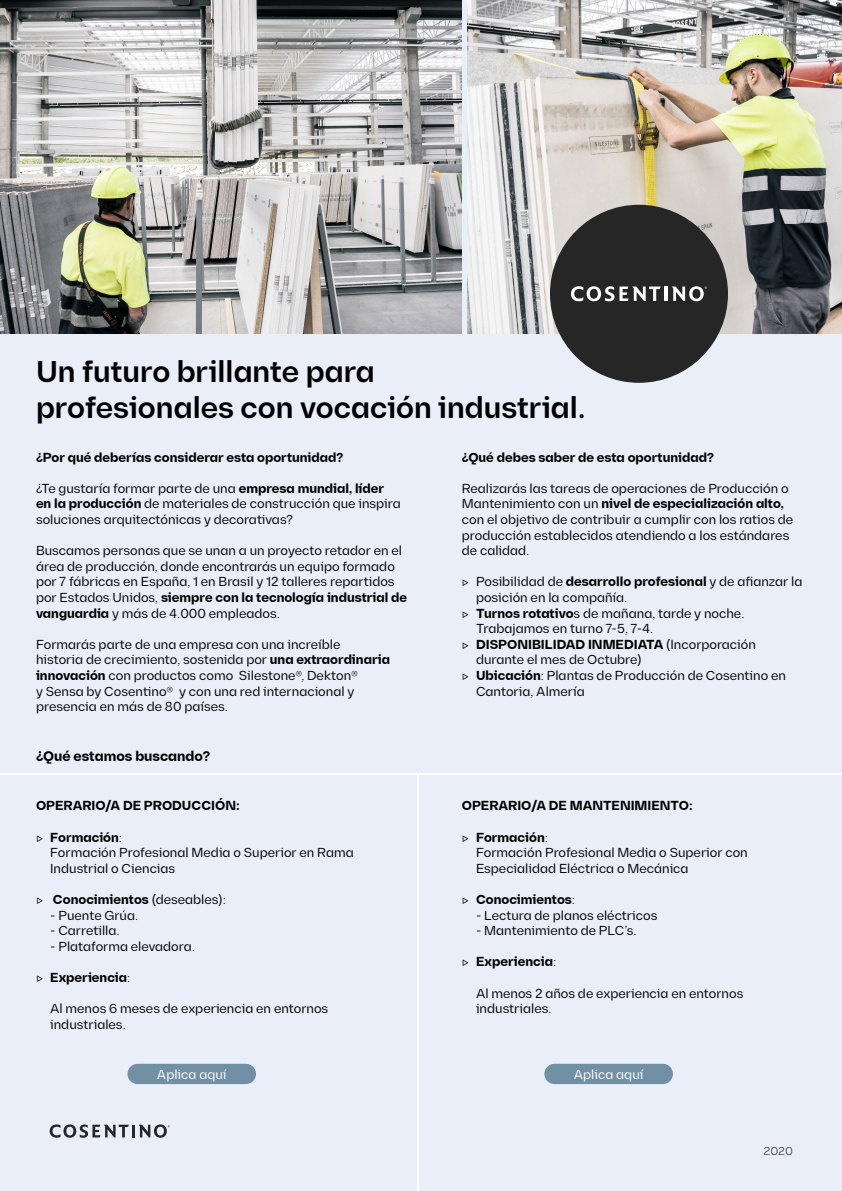
<style>
.page{position:relative;width:842px;height:1191px;background:#e9eef9}
.page>*{position:absolute;margin:0;border:0;box-sizing:border-box;transform-origin:0 0}
.t1{font:600 30px/36px "Diagramm";color:#000}
.t2{font:700 14px "Diagramm";color:#000}
.t3{font:13px/15.6px "Diagramm";color:#000}
.t4{font:700 13px "Diagramm";color:#000}
.t5{font:13px "Diagramm";color:#fff}
.t6{font:300 11.3px "Spock Ess";color:#252625}
.s1{font-weight:700}
.s2{font-weight:400}
</style>
<div class="page">
<hr style="left:417px;top:774px;width:1px;height:417px;background:#fff">
<hr style="left:0;top:773px;width:842px;height:1px;background:#fff">
<img style="left:0;top:0;width:462px;height:333px">
<img style="left:468px;top:0;width:374px;height:333px">
<svg style="left:50px;top:1124px;width:120px;height:13px"></svg>
<div style="left:550px;top:205px;width:178px;height:178px;background:#252625;border-radius:50%"></div>
<svg style="left:571px;top:286px;width:90px;height:15px"></svg>
<hr style="left:664px;top:286px;width:3px;height:15px;background:#fff">
<svg style="left:672px;top:286px;width:35px;height:15px"></svg>
<div style="left:127px;top:1063px;width:129px;height:21px;background:#7190a3;border-radius:10px"></div>
<div style="left:544px;top:1063px;width:129px;height:21px;background:#7190a3;border-radius:10px"></div>
<h1 class="t1" style="left:36px;top:354px;width:551px">Un futuro brillante para<br>profesionales con vocación industrial.</h1>
<p class="t4" style="left:36px;top:449px;width:309px">¿Por qué deberías considerar esta oportunidad?</p>
<p class="t3" style="left:36px;top:480px;width:366px">¿Te gustaría formar parte de una <span class="s1">empresa mundial, líder en la producción</span> de materiales de construcción que inspira soluciones arquitectónicas y decorativas?</p>
<p class="t3" style="left:36px;top:543px;width:373px">Buscamos personas que se unan a un proyecto retador en el área de producción, donde encontrarás un equipo formado por 7 fábricas en España, 1 en Brasil y 12 talleres repartidos por Estados Unidos, <span class="s1">siempre con la tecnología industrial de vanguardia</span> y más de 4.000 empleados.</p>
<p class="t3" style="left:36px;top:636px;width:356px">Formarás parte de una empresa con una increíble historia de crecimiento, sostenida por <span class="s1">una extraordinaria innovación</span> con productos como Silestone®, Dekton®<br>y Sensa by Cosentino® y con una red internacional y presencia en más de 80 países.</p>
<p class="t4" style="left:462px;top:449px;width:254px">¿Qué debes saber de esta oportunidad?</p>
<p class="t3" style="left:462px;top:480px;width:333px">Realizarás las tareas de operaciones de Producción o Mantenimiento con un <span class="s1">nivel de especialización alto, </span>con el objetivo de contribuir a cumplir con los ratios de producción establecidos atendiendo a los estándares de calidad.</p>
<p class="t3" style="left:462px;top:574px;width:342px">▷ Posibilidad de <span class="s1">desarrollo profesional</span> y de afianzar la</p>
<p class="t3" style="left:476px;top:590px;width:153px">posición en la compañía.</p>
<p class="t3" style="left:462px;top:605px;width:284px">▷ <span class="s1">Turnos rotativo</span>s de mañana, tarde y noche.</p>
<p class="t3" style="left:476px;top:621px;width:179px">Trabajamos en turno 7-5, 7-4.</p>
<p class="t4" style="left:462px;top:636px;width:296px"><span class="s2">▷</span> DISPONIBILIDAD INMEDIATA <span class="s2">(Incorporación</span></p>
<p class="t3" style="left:476px;top:652px;width:167px">durante el mes de Octubre)</p>
<p class="t3" style="left:462px;top:668px;width:326px">▷ <span class="s1">Ubicación</span>: Plantas de Producción de Cosentino en</p>
<p class="t3" style="left:476px;top:683px;width:110px">Cantoria, Almería</p>
<p class="t2" style="left:36px;top:747px;width:176px">¿Qué estamos buscando?</p>
<p class="t4" style="left:36px;top:798px;width:205px">OPERARIO/A DE PRODUCCIÓN:</p>
<p class="t3" style="left:50px;top:829px;width:305px;text-indent:-14px">▷ <span class="s1">Formación</span>:<br>Formación Profesional Media o Superior en Rama<br>Industrial o Ciencias</p>
<p class="t3" style="left:36px;top:891px;width:191px">▷ <span class="s1">Conocimientos</span> (deseables):</p>
<p class="t3" style="left:50px;top:907px;width:90px">- Puente Grúa.</p>
<p class="t3" style="left:50px;top:923px;width:71px">- Carretilla.</p>
<p class="t3" style="left:50px;top:938px;width:146px">- Plataforma elevadora.</p>
<p class="t4" style="left:36px;top:969px;width:96px"><span class="s2">▷</span> Experiencia<span class="s2">:</span></p>
<p class="t3" style="left:50px;top:1001px;width:280px">Al menos 6 meses de experiencia en entornos industriales.</p>
<p class="t4" style="left:462px;top:798px;width:232px">OPERARIO/A DE MANTENIMIENTO:</p>
<p class="t3" style="left:476px;top:829px;width:273px;text-indent:-14px">▷ <span class="s1">Formación</span>:<br>Formación Profesional Media o Superior con<br>Especialidad Eléctrica o Mecánica</p>
<p class="t4" style="left:462px;top:891px;width:115px"><span class="s2">▷</span> Conocimientos<span class="s2">:</span></p>
<p class="t3" style="left:476px;top:907px;width:183px">- Lectura de planos eléctricos</p>
<p class="t3" style="left:476px;top:923px;width:162px">- Mantenimiento de PLC’s.</p>
<p class="t4" style="left:462px;top:954px;width:96px"><span class="s2">▷</span> Experiencia<span class="s2">:</span></p>
<p class="t3" style="left:476px;top:985px;width:269px">Al menos 2 años de experiencia en entornos industriales.</p>
<p class="t5" style="left:157px;top:1066px;width:71px">Aplica aquí</p>
<p class="t5" style="left:574px;top:1066px;width:71px">Aplica aquí</p>
<p class="t6" style="left:763px;top:1144px;width:31px">2020</p>
</div>
